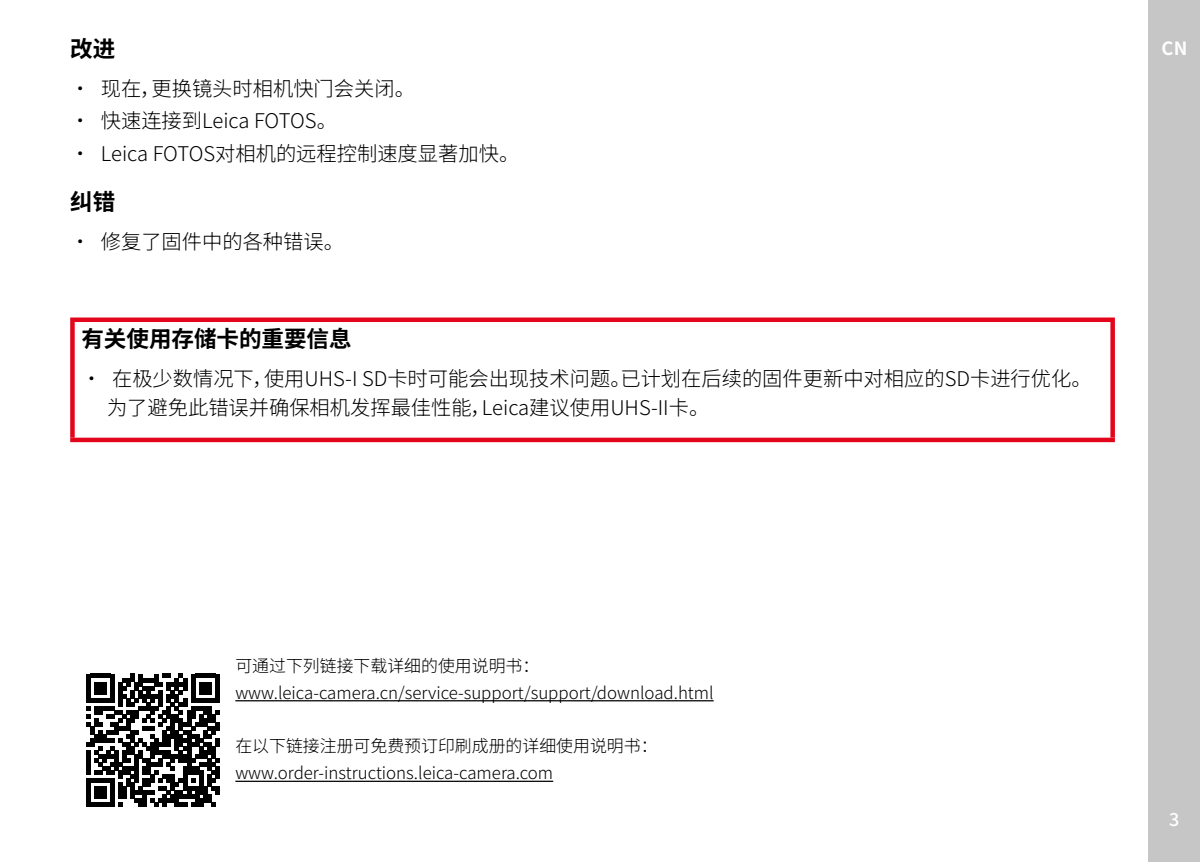
<style>
.page{position:relative;width:1200px;height:862px;background:#fff}
.page>*{position:absolute;margin:0;border:0;box-sizing:border-box;transform-origin:0 0}
.Heading____Heading_01_blind{font:200 22.5px "Source Han Sans TCVF";color:#000}
.t1{font:200 20.25px/29.2px "Source Han Sans CNVF";color:#000}
.t2{font:200 18.22px "Source Han Sans TCVF";color:#fff}
.t3{font:200 18px "Source Han Sans TCVF";color:#fff}
.Text____Body_Text{font:200 16.88px "Source Han Sans CNVF";color:#000}
</style>
<div class="page">
<div style="left:1148px;top:0;width:51px;height:861px;background:#c6c6c6"></div>
<div style="left:70px;top:317px;width:1044px;height:5px;background:#e3051b"></div>
<div style="left:70px;top:322px;width:5px;height:115px;background:#e3051b"></div>
<svg style="left:1110px;top:322px;width:4px;height:115px"></svg>
<div style="left:70px;top:437px;width:1044px;height:5px;background:#e3051b"></div>
<hr style="left:235px;top:699px;width:478px;height:2px;background:#000">
<hr style="left:235px;top:780px;width:318px;height:1px;background:#000">
<svg style="left:86px;top:673px;width:133px;height:133px"></svg>
<p class="Heading____Heading_01_blind" style="left:70px;top:36px;width:46px">改进</p>
<p class="t1" style="left:70px;top:74px;width:346px">• 现在，更换镜头时相机快门会关闭。</p>
<p class="t1" style="left:70px;top:107px;width:268px">• 快速连接到Leica FOTOS。</p>
<p class="t1" style="left:70px;top:139px;width:450px">• Leica FOTOS对相机的远程控制速度显著加快。</p>
<p class="Heading____Heading_01_blind" style="left:70px;top:189px;width:46px">纠错</p>
<p class="t1" style="left:70px;top:227px;width:275px">• 修复了固件中的各种错误。</p>
<p class="Heading____Heading_01_blind" style="left:81px;top:325px;width:271px">有关使用存储卡的重要信息</p>
<p class="t1" style="left:107px;top:364px;width:986px;text-indent:-26px">• 在极少数情况下，使用UHS-I SD卡时可能会出现技术问题。已计划在后续的固件更新中对相应的SD卡进行优化。为了避免此错误并确保相机发挥最佳性能，Leica建议使用UHS-II卡。</p>
<p class="t2" style="left:1160px;top:38px;width:28px">CN</p>
<p class="Text____Body_Text" style="left:235px;top:655px;width:305px">可通过下列链接下载详细的使用说明书：</p>
<p class="Text____Body_Text" style="left:235px;top:682px;width:479px">www.leica-camera.cn/service-support/support/download.html</p>
<p class="Text____Body_Text" style="left:235px;top:736px;width:423px">在以下链接注册可免费预订印刷成册的详细使用说明书：</p>
<p class="Text____Body_Text" style="left:235px;top:763px;width:319px">www.order-instructions.leica-camera.com</p>
<p class="t3" style="left:1168px;top:808px;width:12px">3</p>
</div>
